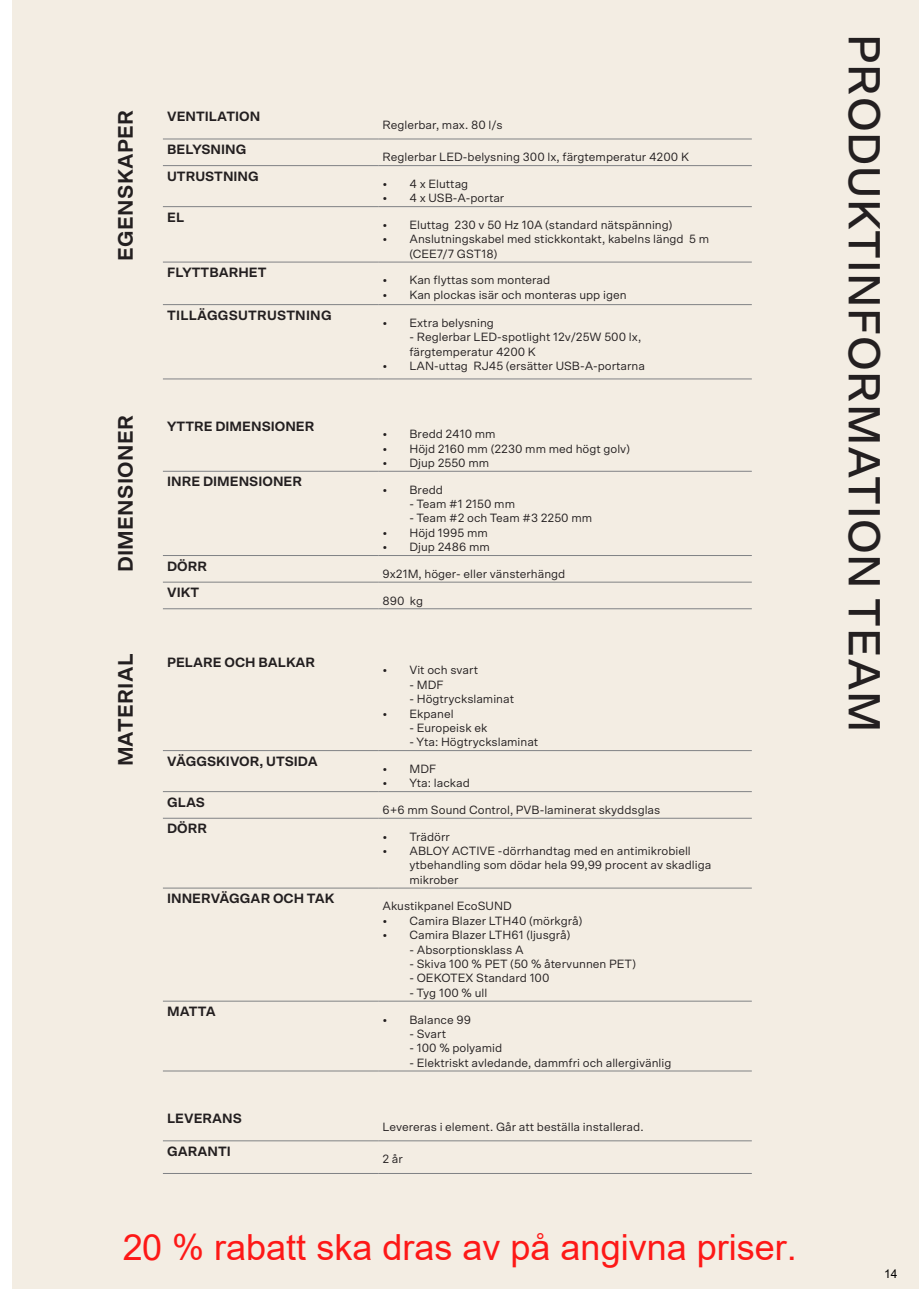
<style>
.page{position:relative;width:919px;height:1289px;background:#fff}
.page>*{position:absolute;margin:0;border:0;box-sizing:border-box;transform-origin:0 0}
.t1{font:500 45px "Scto Grotesk A";letter-spacing:.015em;color:#231f20}
.t2{font:36px "Arial";color:rgb(255 0 0/.9)}
.t3{font:700 21px "Scto Grotesk A";letter-spacing:.015em;color:#231f20}
.t4{font:700 13.5px "Scto Grotesk A";color:#231f20}
.t5{font:12px/14.4px "Scto Grotesk A";color:#231f20}
.t6{font:12px "Arial";color:#000}
</style>
<div class="page">
<div style="left:13px;top:0;width:905px;height:1288px;background:#f3ede3"></div>
<hr style="left:163px;top:139px;width:215px;height:1px;background:#808285">
<hr style="left:378px;top:139px;width:373px;height:1px;background:#808285">
<hr style="left:163px;top:165px;width:215px;height:1px;background:#808285">
<hr style="left:378px;top:165px;width:373px;height:1px;background:#808285">
<hr style="left:163px;top:206px;width:215px;height:1px;background:#808285">
<hr style="left:378px;top:206px;width:373px;height:1px;background:#808285">
<hr style="left:163px;top:262px;width:215px;height:1px;background:#808285">
<hr style="left:378px;top:262px;width:373px;height:1px;background:#808285">
<hr style="left:163px;top:304px;width:215px;height:1px;background:#808285">
<hr style="left:378px;top:304px;width:373px;height:1px;background:#808285">
<hr style="left:163px;top:378px;width:215px;height:1px;background:#808285">
<hr style="left:378px;top:378px;width:373px;height:1px;background:#808285">
<hr style="left:163px;top:750px;width:215px;height:1px;background:#808285">
<hr style="left:378px;top:750px;width:373px;height:1px;background:#808285">
<hr style="left:163px;top:791px;width:215px;height:1px;background:#808285">
<hr style="left:378px;top:791px;width:373px;height:1px;background:#808285">
<hr style="left:163px;top:817px;width:215px;height:1px;background:#808285">
<hr style="left:378px;top:817px;width:373px;height:1px;background:#808285">
<hr style="left:163px;top:887px;width:215px;height:1px;background:#808285">
<hr style="left:378px;top:887px;width:373px;height:1px;background:#808285">
<hr style="left:163px;top:1000px;width:215px;height:1px;background:#808285">
<hr style="left:378px;top:1000px;width:373px;height:1px;background:#808285">
<hr style="left:163px;top:1070px;width:215px;height:1px;background:#808285">
<hr style="left:378px;top:1070px;width:373px;height:1px;background:#808285">
<hr style="left:163px;top:471px;width:215px;height:1px;background:#808285">
<hr style="left:378px;top:471px;width:373px;height:1px;background:#808285">
<hr style="left:163px;top:555px;width:215px;height:1px;background:#808285">
<hr style="left:378px;top:555px;width:373px;height:1px;background:#808285">
<hr style="left:163px;top:581px;width:215px;height:1px;background:#808285">
<hr style="left:378px;top:581px;width:373px;height:1px;background:#808285">
<hr style="left:163px;top:608px;width:215px;height:1px;background:#808285">
<hr style="left:378px;top:608px;width:373px;height:1px;background:#808285">
<hr style="left:163px;top:1140px;width:215px;height:1px;background:#808285">
<hr style="left:378px;top:1140px;width:373px;height:1px;background:#808285">
<hr style="left:163px;top:1173px;width:215px;height:1px;background:#808285">
<hr style="left:378px;top:1173px;width:373px;height:1px;background:#808285">
<h3 class="t3" style="left:113px;top:260px;width:152px;rotate:-90deg">EGENSKAPER</h3>
<p class="t4" style="left:167px;top:108px;width:95px">VENTILATION</p>
<p class="t4" style="left:167px;top:141px;width:81px">BELYSNING</p>
<p class="t4" style="left:167px;top:168px;width:93px">UTRUSTNING</p>
<p class="t4" style="left:167px;top:209px;width:19px">EL</p>
<p class="t4" style="left:167px;top:264px;width:101px">FLYTTBARHET</p>
<p class="t4" style="left:167px;top:307px;width:166px">TILLÄGGSUTRUSTNING</p>
<h3 class="t3" style="left:113px;top:572px;width:159px;rotate:-90deg">DIMENSIONER</h3>
<h3 class="t3" style="left:113px;top:766px;width:115px;rotate:-90deg">MATERIAL</h3>
<p class="t4" style="left:167px;top:418px;width:149px">YTTRE DIMENSIONER</p>
<p class="t4" style="left:167px;top:473px;width:136px">INRE DIMENSIONER</p>
<p class="t4" style="left:167px;top:557px;width:42px">DÖRR</p>
<p class="t4" style="left:167px;top:584px;width:34px">VIKT</p>
<p class="t4" style="left:167px;top:654px;width:150px">PELARE OCH BALKAR</p>
<p class="t4" style="left:167px;top:752px;width:152px">VÄGGSKIVOR, UTSIDA</p>
<p class="t4" style="left:167px;top:793px;width:39px">GLAS</p>
<p class="t4" style="left:167px;top:820px;width:42px">DÖRR</p>
<p class="t4" style="left:167px;top:890px;width:169px">INNERVÄGGAR OCH TAK</p>
<p class="t4" style="left:167px;top:1003px;width:50px">MATTA</p>
<p class="t4" style="left:167px;top:1110px;width:76px">LEVERANS</p>
<p class="t4" style="left:167px;top:1142px;width:65px">GARANTI</p>
<p class="t5" style="left:382px;top:117px;width:122px">Reglerbar, max. 80 l/s</p>
<p class="t5" style="left:382px;top:150px;width:308px">Reglerbar LED-belysning 300 lx, färgtemperatur 4200 K</p>
<p class="t5" style="left:382px;top:176px;width:87px">• 4 x Eluttag</p>
<p class="t5" style="left:382px;top:191px;width:123px">• 4 x USB-A-portar</p>
<p class="t5" style="left:382px;top:217px;width:291px">• Eluttag 230 v 50 Hz 10A (standard nätspänning)</p>
<p class="t5" style="left:409px;top:232px;width:301px;text-indent:-27px">• Anslutningskabel med stickkontakt, kabelns längd 5 m (CEE7/7 GST18)</p>
<p class="t5" style="left:382px;top:273px;width:169px">• Kan flyttas som monterad</p>
<p class="t5" style="left:382px;top:287px;width:245px">• Kan plockas isär och monteras upp igen</p>
<p class="t5" style="left:382px;top:315px;width:113px">• Extra belysning</p>
<p class="t5" style="left:409px;top:330px;width:233px">- Reglerbar LED-spotlight 12v/25W 500 lx, färgtemperatur 4200 K</p>
<p class="t5" style="left:382px;top:359px;width:264px">• LAN-uttag RJ45 (ersätter USB-A-portarna</p>
<p class="t5" style="left:382px;top:427px;width:115px">• Bredd 2410 mm</p>
<p class="t5" style="left:382px;top:441px;width:249px">• Höjd 2160 mm (2230 mm med högt golv)</p>
<p class="t5" style="left:382px;top:455px;width:108px">• Djup 2550 mm</p>
<p class="t5" style="left:382px;top:482px;width:62px">• Bredd</p>
<p class="t5" style="left:409px;top:496px;width:107px">- Team #1 2150 mm</p>
<p class="t5" style="left:409px;top:511px;width:184px">- Team #2 och Team #3 2250 mm</p>
<p class="t5" style="left:382px;top:525px;width:107px">• Höjd 1995 mm</p>
<p class="t5" style="left:382px;top:540px;width:109px">• Djup 2486 mm</p>
<p class="t5" style="left:382px;top:566px;width:184px">9x21M, höger- eller vänsterhängd</p>
<p class="t5" style="left:382px;top:593px;width:42px">890 kg</p>
<p class="t5" style="left:382px;top:662px;width:97px">• Vit och svart</p>
<p class="t5" style="left:409px;top:677px;width:35px">- MDF</p>
<p class="t5" style="left:409px;top:691px;width:106px">- Högtryckslaminat</p>
<p class="t5" style="left:382px;top:706px;width:73px">• Ekpanel</p>
<p class="t5" style="left:409px;top:720px;width:79px">- Europeisk ek</p>
<p class="t5" style="left:409px;top:734px;width:130px">- Yta: Högtryckslaminat</p>
<p class="t5" style="left:382px;top:761px;width:55px">• MDF</p>
<p class="t5" style="left:382px;top:775px;width:89px">• Yta: lackad</p>
<p class="t5" style="left:382px;top:802px;width:279px">6+6 mm Sound Control, PVB-laminerat skyddsglas</p>
<p class="t5" style="left:382px;top:829px;width:69px">• Trädörr</p>
<p class="t5" style="left:409px;top:843px;width:303px;text-indent:-27px">• ABLOY ACTIVE -dörrhandtag med en antimikrobiell ytbehandling som dödar hela 99,99 procent av skadliga mikrober</p>
<p class="t5" style="left:382px;top:899px;width:131px">Akustikpanel EcoSUND</p>
<p class="t5" style="left:382px;top:913px;width:201px">• Camira Blazer LTH40 (mörkgrå)</p>
<p class="t5" style="left:382px;top:927px;width:189px">• Camira Blazer LTH61 (ljusgrå)</p>
<p class="t5" style="left:409px;top:942px;width:116px">- Absorptionsklass A</p>
<p class="t5" style="left:409px;top:956px;width:228px">- Skiva 100 % PET (50 % återvunnen PET)</p>
<p class="t5" style="left:409px;top:971px;width:142px">- OEKOTEX Standard 100</p>
<p class="t5" style="left:409px;top:985px;width:79px">- Tyg 100 % ull</p>
<p class="t5" style="left:382px;top:1012px;width:90px">• Balance 99</p>
<p class="t5" style="left:409px;top:1026px;width:38px">- Svart</p>
<p class="t5" style="left:409px;top:1040px;width:94px">- 100 % polyamid</p>
<p class="t5" style="left:409px;top:1055px;width:263px">- Elektriskt avledande, dammfri och allergivänlig</p>
<p class="t5" style="left:382px;top:1119px;width:262px">Levereras i element. Går att beställa installerad.</p>
<p class="t5" style="left:382px;top:1151px;width:22px">2 år</p>
<h2 class="t2" style="left:122px;top:1222px;width:676px">20 % rabatt ska dras av på angivna priser.</h2>
<h1 class="t1" style="left:891px;top:34px;width:700px;rotate:90deg">PRODUKTINFORMATION TEAM</h1>
<p class="t6" style="left:883px;top:1265px;width:15px">14</p>
</div>
